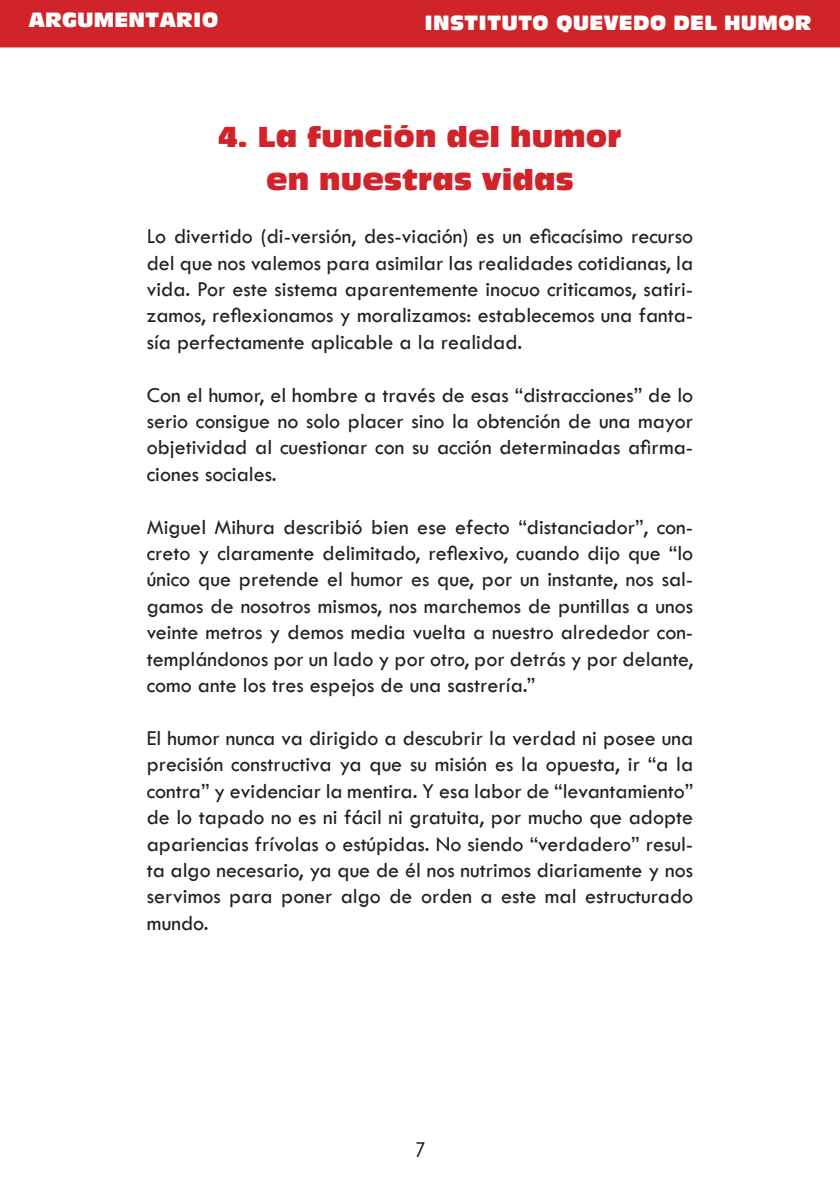
<style>
.page{position:relative;width:840px;height:1191px;background:#fff}
.page>*{position:absolute;margin:0;border:0;box-sizing:border-box;transform-origin:0 0}
.Titulos{font:28px "Antique Olive Compact";color:#d1232a}
.t1{font:22px/26.4px "Tw Cen";color:#231f20;text-align:justify}
.t2{font:22px "Orator Std";color:#0f0807}
.t3{font:20px "Antique Olive Compact";color:#fff}
</style>
<div class="page">
<div style="left:0;top:0;width:839px;height:47px;background:#d1232a"></div>
<p class="t3" style="left:28px;top:8px;width:191px">ARGUMENTARIO</p>
<p class="t3" style="left:424px;top:11px;width:388px">INSTITUTO QUEVEDO DEL HUMOR</p>
<p class="Titulos" style="left:218px;top:120px;width:405px">4. La función del humor</p>
<p class="Titulos" style="left:266px;top:163px;width:309px">en nuestras vidas</p>
<p class="t1" style="left:147px;top:223px;width:547px">Lo divertido (di-versión, des-viación) es un eficacísimo recurso del que nos valemos para asimilar las realidades cotidianas, la vida. Por este sistema aparentemente inocuo criticamos, satiri&shy;zamos, reflexionamos y moralizamos: establecemos una fanta&shy;sía perfectamente aplicable a la realidad.</p>
<p class="t1" style="left:147px;top:381px;width:547px">Con el humor, el hombre a través de esas “distracciones” de lo serio consigue no solo placer sino la obtención de una mayor objetividad al cuestionar con su acción determinadas afirma&shy;ciones sociales.</p>
<p class="t1" style="left:147px;top:513px;width:547px">Miguel Mihura describió bien ese efecto “distanciador”, con&shy;creto y claramente delimitado, reflexivo, cuando dijo que “lo único que pretende el humor es que, por un instante, nos sal&shy;gamos de nosotros mismos, nos marchemos de puntillas a unos veinte metros y demos media vuelta a nuestro alrededor con&shy;templándonos por un lado y por otro, por detrás y por delante, como ante los tres espejos de una sastrería.”</p>
<p class="t1" style="left:147px;top:724px;width:547px">El humor nunca va dirigido a descubrir la verdad ni posee una precisión constructiva ya que su misión es la opuesta, ir “a la contra” y evidenciar la mentira. Y esa labor de “levantamiento” de lo tapado no es ni fácil ni gratuita, por mucho que adopte apariencias frívolas o estúpidas. No siendo “verdadero” resul&shy;ta algo necesario, ya que de él nos nutrimos diariamente y nos servimos para poner algo de orden a este mal estructurado mundo.</p>
<p class="t2" style="left:413px;top:1134px;width:15px">7</p>
</div>
